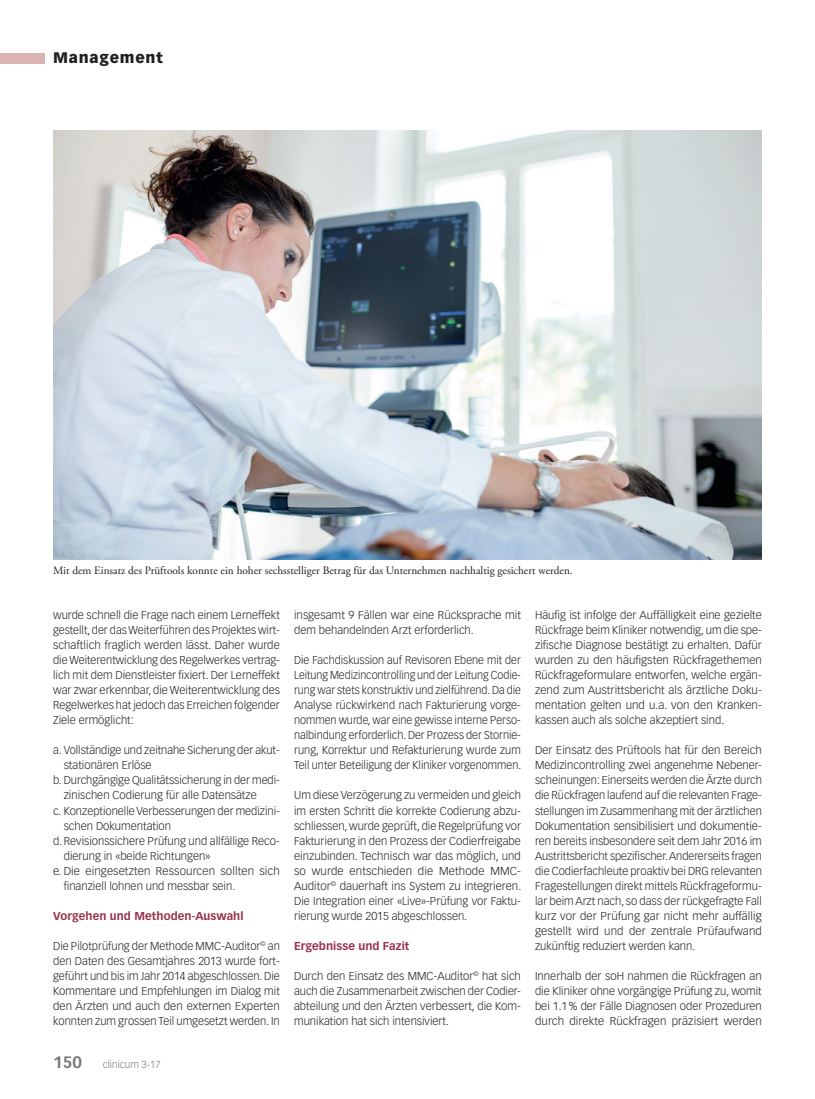
<style>
.page{position:relative;width:815px;height:1099px;background:#fff}
.page>*{position:absolute;margin:0;border:0;box-sizing:border-box;transform-origin:0 0}
.t1{font:900 15px "Vectora LT Std";letter-spacing:.05em;color:#231f20}
.t2{font:300 11.25px/15px "Vectora LT Std";color:#231f20;text-align:justify}
.t3{font:11.25px "Adobe Garamond Pro";color:#231f20}
.t4{font:700 11.25px "Vectora LT Std";letter-spacing:.005em;color:#983249}
.t5{font:300 10px "Vectora LT Std";color:#76787b}
.s1{font-weight:700;font-size:16.25px}
</style>
<div class="page">
<div style="left:0;top:53px;width:45px;height:10px;background:#d9b4b3"></div>
<img style="left:53px;top:130px;width:709px;height:429px">
<h1 class="t1" style="left:53px;top:49px;width:111px">Management</h1>
<p class="t3" style="left:53px;top:564px;width:521px">Mit dem Einsatz des Prüftools konnte ein hoher sechsstelliger Betrag für das Unternehmen nachhaltig gesichert werden.</p>
<p class="t2" style="left:53px;top:608px;width:228px">wurde schnell die Frage nach einem Lerneffekt gestellt, der das Weiterführen des Projektes wirt&shy;schaftlich fraglich werden lässt. Daher wurde die Weiterentwicklung des Regelwerkes vertrag&shy;lich mit dem Dienstleister fixiert. Der Lerneffekt war zwar erkennbar, die Weiterentwicklung des Regelwerkes hat jedoch das Erreichen folgender Ziele ermöglicht:</p>
<p class="t2" style="left:53px;top:743px;width:228px">a. Vollständige und zeitnahe Sicherung der akut-</p>
<p class="t2" style="left:64px;top:758px;width:89px">stationären Erlöse</p>
<p class="t2" style="left:53px;top:773px;width:228px">b. Durchgängige Qualitätssicherung in der medi-</p>
<p class="t2" style="left:64px;top:788px;width:194px">zinischen Codierung für alle Datensätze</p>
<p class="t2" style="left:53px;top:803px;width:228px">c. Konzeptionelle Verbesserungen der medizini-</p>
<p class="t2" style="left:64px;top:818px;width:109px">schen Dokumentation</p>
<p class="t2" style="left:53px;top:833px;width:228px">d.Revisionssichere Prüfung und allfällige Reco-</p>
<p class="t2" style="left:64px;top:848px;width:148px">dierung in «beide Richtungen»</p>
<p class="t2" style="left:53px;top:863px;width:228px">e. Die eingesetzten Ressourcen sollten sich</p>
<p class="t2" style="left:64px;top:878px;width:173px">finanziell lohnen und messbar sein.</p>
<p class="t4" style="left:53px;top:908px;width:192px">Vorgehen und Methoden-Auswahl</p>
<p class="t2" style="left:53px;top:938px;width:228px">Die Pilotprüfung der Methode MMC-Auditor<sup>©</sup> an den Daten des Gesamtjahres 2013 wurde fort&shy;geführt und bis im Jahr 2014 abgeschlossen. Die Kommentare und Empfehlungen im Dialog mit den Ärzten und auch den externen Experten konnten zum grossen Teil umgesetzt werden. In</p>
<p class="t5" style="left:53px;top:1058px;width:109px"><span class="s1">150</span> clinicum 3-17</p>
<p class="t2" style="left:294px;top:608px;width:228px">insgesamt 9 Fällen war eine Rücksprache mit dem behandelnden Arzt erforderlich.</p>
<p class="t2" style="left:294px;top:653px;width:229px">Die Fachdiskussion auf Revisoren Ebene mit der Leitung Medizincontrolling und der Leitung Codie&shy;rung war stets konstruktiv und zielführend. Da die Analyse rückwirkend nach Fakturierung vorge&shy;nommen wurde, war eine gewisse interne Perso&shy;nalbindung erforderlich. Der Prozess der Stornie&shy;rung, Korrektur und Refakturierung wurde zum Teil unter Beteiligung der Kliniker vorgenommen.</p>
<p class="t2" style="left:294px;top:788px;width:229px">Um diese Verzögerung zu vermeiden und gleich im ersten Schritt die korrekte Codierung abzu&shy;schliessen, wurde geprüft, die Regelprüfung vor Fakturierung in den Prozess der Codierfreigabe einzubinden. Technisch war das möglich, und so wurde entschieden die Methode MMC-Auditor<sup>©</sup> dauerhaft ins System zu integrieren.<br>Die Integration einer «Live»-Prüfung vor Faktu&shy;rierung wurde 2015 abgeschlossen.</p>
<p class="t4" style="left:294px;top:938px;width:117px">Ergebnisse und Fazit</p>
<p class="t2" style="left:294px;top:968px;width:228px">Durch den Einsatz des MMC-Auditor<sup>©</sup> hat sich auch die Zusammenarbeit zwischen der Codier&shy;abteilung und den Ärzten verbessert, die Kom&shy;munikation hat sich intensiviert.</p>
<p class="t2" style="left:535px;top:608px;width:228px">Häufig ist infolge der Auffälligkeit eine gezielte Rückfrage beim Kliniker notwendig, um die spe&shy;zifische Diagnose bestätigt zu erhalten. Dafür wurden zu den häufigsten Rückfragethemen Rückfrageformulare entworfen, welche ergän&shy;zend zum Austrittsbericht als ärztliche Doku&shy;mentation gelten und u.a. von den Kranken&shy;kassen auch als solche akzeptiert sind.</p>
<p class="t2" style="left:535px;top:743px;width:228px">Der Einsatz des Prüftools hat für den Bereich Medizincontrolling zwei angenehme Nebener&shy;scheinungen: Einerseits werden die Ärzte durch die Rückfragen laufend auf die relevanten Frage&shy;stellungen im Zusammenhang mit der ärztlichen Dokumentation sensibilisiert und dokumentie&shy;ren bereits insbesondere seit dem Jahr 2016 im Austrittsbericht spezifischer. Andererseits fragen die Codierfachleute proaktiv bei DRG relevanten Fragestellungen direkt mittels Rückfrageformu&shy;lar beim Arzt nach, so dass der rückgefragte Fall kurz vor der Prüfung gar nicht mehr auffällig gestellt wird und der zentrale Prüfaufwand zukünftig reduziert werden kann.</p>
<p class="t2" style="left:535px;top:968px;width:228px">Innerhalb der soH nahmen die Rückfragen an die Kliniker ohne vorgängige Prüfung zu, womit bei 1.1% der Fälle Diagnosen oder Prozeduren durch direkte Rückfragen präzisiert werden</p>
</div>
